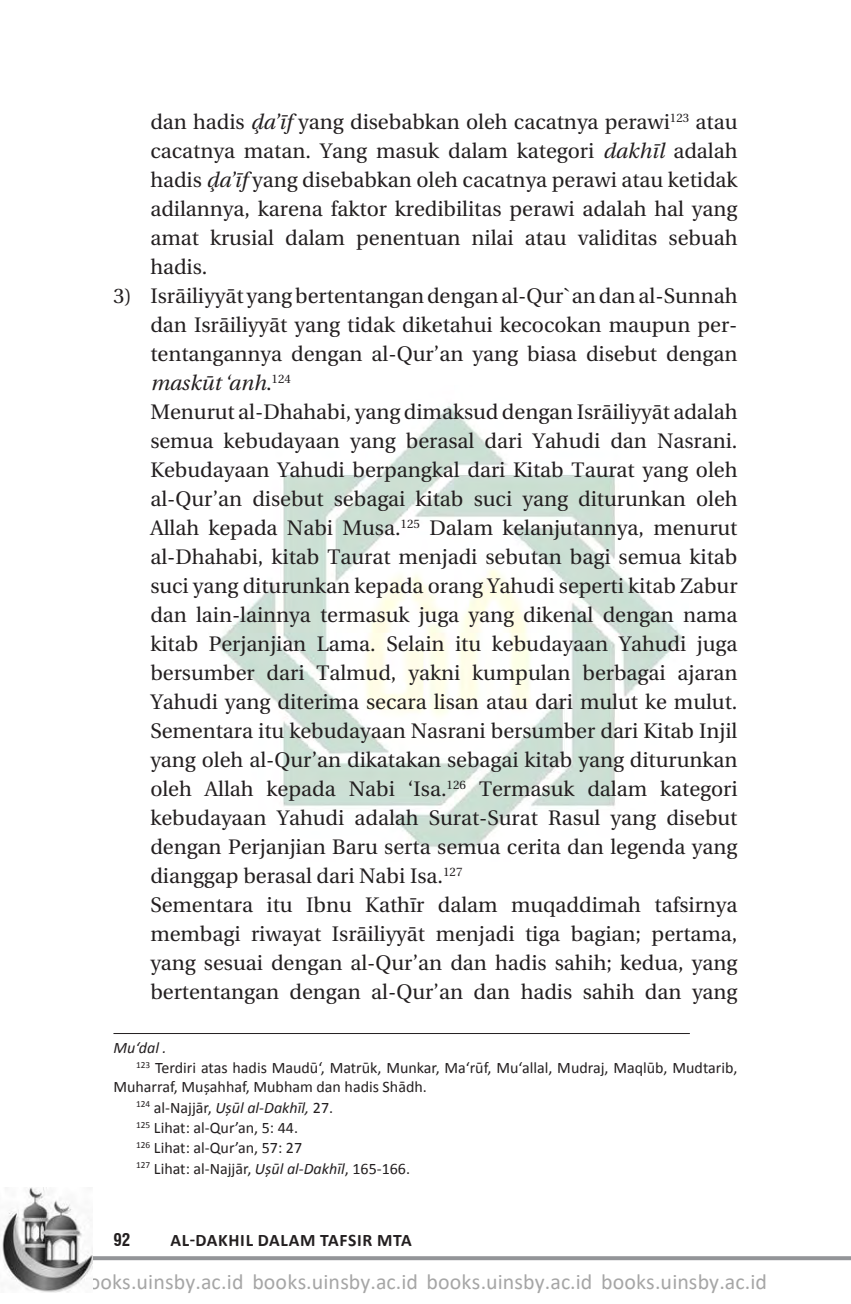
<style>
.page{position:relative;width:851px;height:1304px;background:#fff}
.page>*{position:absolute;margin:0;border:0;box-sizing:border-box;transform-origin:0 0}
.t1{font:22px "Calibri";letter-spacing:.005em;color:#a6a6a6}
.tab_1{font:21px/29px "Linguistics Pro";color:#231f20;text-align:justify}
.t2{font:700 17.6px "Calibri";letter-spacing:.04em;color:#231f20}
.t3{font:700 condensed 17px "Swiss 721 BT";color:#231f20}
.footnote{font:16px/19.2px "Calibri";color:#231f20}
.footnote-2{font:italic 16px "Calibri";color:#231f20}
.s1{font-style:italic}
.s2{font-style:normal}
</style>
<div class="page">
<img style="left:216px;top:405px;width:467px;height:443px">
<img style="left:2px;top:1188px;width:91px;height:105px">
<svg style="left:93px;top:1256px;width:757px;height:4px;background:#989a9d"></svg>
<hr style="left:113px;top:1033px;width:576px;height:1px;background:#231f20">
<p class="tab_1" style="left:150px;top:108px;width:588px">dan hadis <span class="s1">ḑa’īf</span> yang disebabkan oleh cacatnya perawi<sup>123</sup> atau cacatnya matan. Yang masuk dalam kategori <span class="s1">dakhīl</span> adalah hadis <span class="s1">ḑa’īf</span> yang disebabkan oleh cacatnya perawi atau ketidak adilannya, karena faktor kredibilitas perawi adalah hal yang amat krusial dalam penentuan nilai atau validitas sebuah hadis.</p>
<p class="tab_1" style="left:150px;top:282px;width:588px;text-align:left;text-indent:-37px">3) Isrāiliyyāt yang bertentangan dengan al-Qur`an dan al-Sunnah dan Isrāiliyyāt yang tidak diketahui kecocokan maupun per&shy;tentangannya dengan al-Qur’an yang biasa disebut dengan <span class="s1">maskūt ‘anh</span>.<sup>124</sup></p>
<p class="tab_1" style="left:150px;top:398px;width:588px">Menurut al-Dhahabi, yang dimaksud dengan Isrāiliyyāt adalah semua kebudayaan yang berasal dari Yahudi dan Nasrani.<br>Kebudayaan Yahudi berpangkal dari Kitab Taurat yang oleh al-Qur’an disebut sebagai kitab suci yang diturunkan oleh Allah kepada Nabi Musa.<sup>125</sup> Dalam kelanjutannya, menurut al-Dhahabi, kitab Taurat menjadi sebutan bagi semua kitab suci yang diturunkan kepada orang Yahudi seperti kitab Zabur dan lain-lainnya termasuk juga yang dikenal dengan nama kitab Perjanjian Lama. Selain itu kebudayaan Yahudi juga bersumber dari Talmud, yakni kumpulan berbagai ajaran Yahudi yang diterima secara lisan atau dari mulut ke mulut.<br>Sementara itu kebudayaan Nasrani bersumber dari Kitab Injil yang oleh al-Qur’an dikatakan sebagai kitab yang diturunkan oleh Allah kepada Nabi ‘Isa.<sup>126</sup> Termasuk dalam kategori kebudayaan Yahudi adalah Surat-Surat Rasul yang disebut dengan Perjanjian Baru serta semua cerita dan legenda yang dianggap berasal dari Nabi Isa.<sup>127</sup></p>
<p class="tab_1" style="left:150px;top:891px;width:588px">Sementara itu Ibnu Kathīr dalam muqaddimah tafsirnya membagi riwayat Isrāiliyyāt menjadi tiga bagian; pertama, yang sesuai dengan al-Qur’an dan hadis sahih; kedua, yang bertentangan dengan al-Qur’an dan hadis sahih dan yang</p>
<p class="footnote-2" style="left:113px;top:1037px;width:55px">Mu‘dal .</p>
<p class="footnote" style="left:113px;top:1057px;width:625px;text-indent:23px"><sup>123</sup> Terdiri atas hadis Maudū‘, Matrūk, Munkar, Ma‘rūf, Mu‘allal, Mudraj, Maqlūb, Mudtarib,<br>Muharraf, Mușahhaf, Mubham dan hadis Shādh.</p>
<p class="footnote-2" style="left:136px;top:1097px;width:198px"><sup>124</sup> <span class="s2">al-Najjār,</span> Ușūl al-Dakhīl, <span class="s2">27.</span></p>
<p class="footnote" style="left:136px;top:1117px;width:163px"><sup>125</sup> Lihat: al-Qur’an, 5: 44.</p>
<p class="footnote" style="left:136px;top:1138px;width:167px"><sup>126</sup> Lihat: al-Qur’an, 57: 27</p>
<p class="footnote" style="left:136px;top:1158px;width:275px"><sup>127</sup> Lihat: al-Najjār, <span class="s1">Ușūl al-Dakhīl</span>, 165-166.</p>
<p class="t3" style="left:113px;top:1230px;width:18px">92</p>
<p class="t2" style="left:170px;top:1229px;width:243px">AL-DAKHIL DALAM TAFSIR MTA</p>
<p class="t1" style="left:77px;top:1273px;width:691px">books.uinsby.ac.id books.uinsby.ac.id books.uinsby.ac.id books.uinsby.ac.id</p>
</div>
